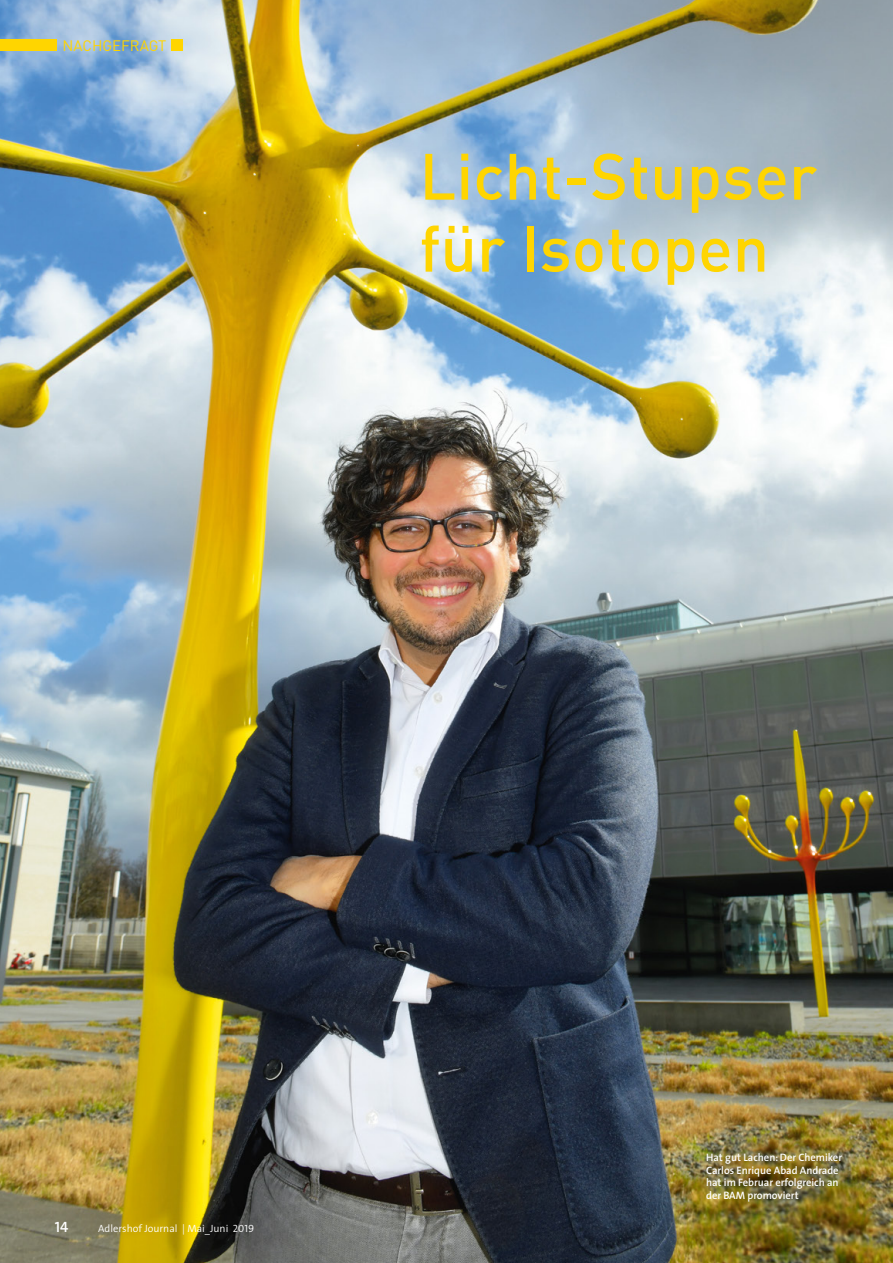
<style>
.page{position:relative;width:893px;height:1263px;background:#fff}
.page>*{position:absolute;margin:0;border:0;box-sizing:border-box;transform-origin:0 0}
.t1{font:500 64.35px/72px "DIN";color:#ffd500}
.t2{font:15px "DIN";color:#ffd500}
.t3{font:15px "The Mix Semi Bold Caps";color:#fff}
.t4{font:600 10.8px/12.8px "The Sans";letter-spacing:-.005em;color:#fff}
.t5{font:300 10.5px "The Sans";color:#fff}
.s1{font-family:"The Sans Semi Light Caps";font-weight:400}
</style>
<div class="page">
<img style="left:0;top:0;width:893px;height:1263px">
<div style="left:171px;top:39px;width:12px;height:11px;background:#ffd500"></div>
<div style="left:0;top:39px;width:57px;height:11px;background:#ffd500"></div>
<h2 class="t2" style="left:63px;top:36px;width:105px">NACHGEFRAGT</h2>
<h1 class="t1" style="left:419px;top:138px;width:399px">Licht-Stupser für Isotopen</h1>
<h2 class="t3" style="left:55px;top:1214px;width:15px">14</h2>
<p class="t5" style="left:98px;top:1220px;width:157px">Adlershof Journal | Mai_Juni <span class="s1">2019</span></p>
<p class="t4" style="left:706px;top:1150px;width:137px">Hat gut Lachen: Der Chemiker<br>Carlos Enrique Abad Andrade hat im Februar erfolgreich an der BAM promoviert</p>
</div>
